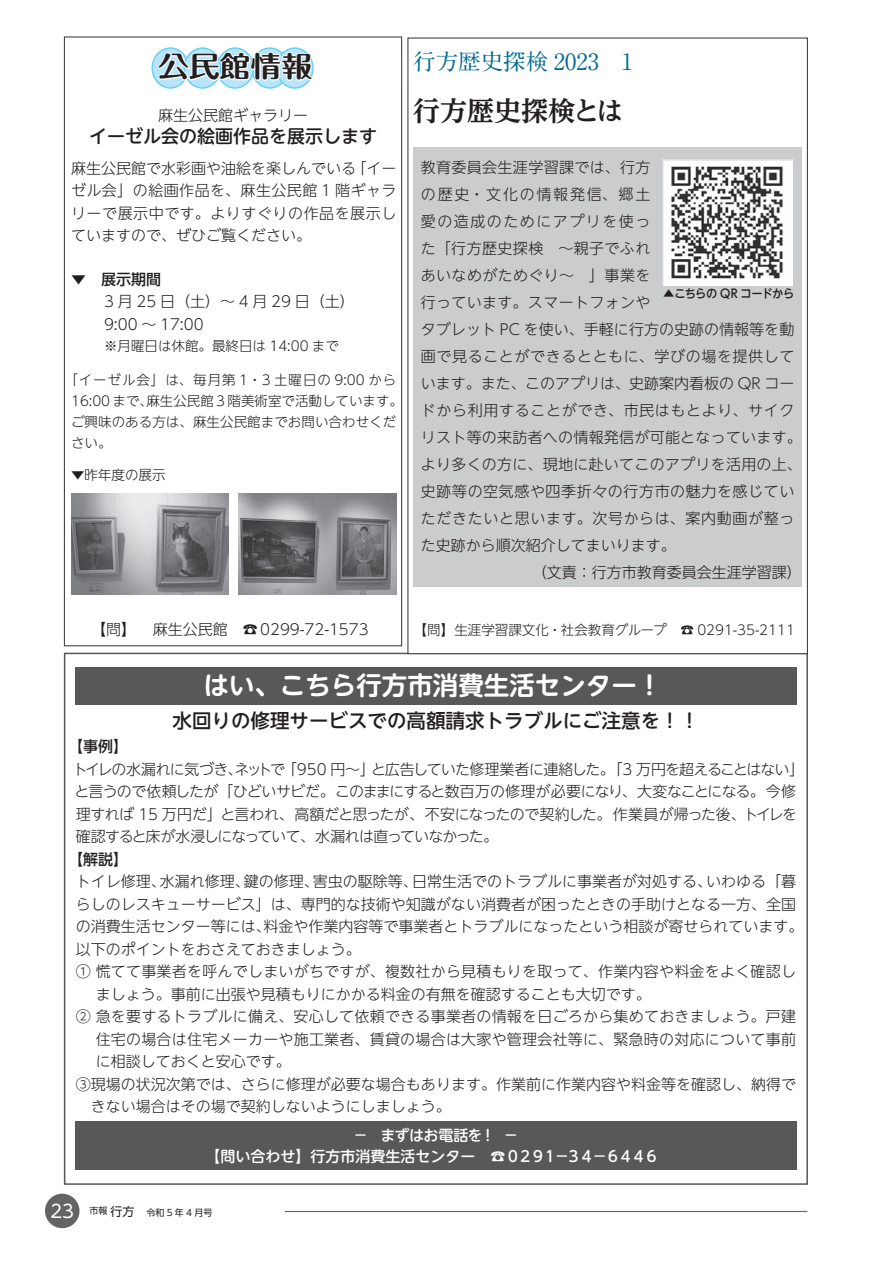
<style>
.page{position:relative;width:893px;height:1263px;background:#fff}
.page>*{position:absolute;margin:0;border:0;box-sizing:border-box;transform-origin:0 0}
.t1{font:700 28.5px "Maru Fo Pro";color:#231f20;scale:1.08 1}
.t2{font:700 27px "UD Reimin Pro";color:#231f20}
.t3{font:700 25.5px "UD Shin M Go Pro De";color:#fff}
.t4{font:700 22.5px "A1 Mincho Std";color:#006991}
.t5{font:500 19.5px "UD Shin Go NT Pro";color:#231f20}
.t6{font:500 18px "UD Shin M Go Pro";color:#231f20}
.t7{font:18px "UD Shin M Go Pro";color:#fff}
.t8{font:300 15px/22.5px "UD Shin Go NT Pro";color:#231f20}
.t9{font:300 15px/22.5px "UD Shin Go NT Pro";letter-spacing:-.05em;color:#231f20}
.t10{font:300 15px/22.5px "UD Shin Go NT Pro";letter-spacing:.03em;color:#231f20}
.t11{font:300 15px "UD Shin Go NT Pro";letter-spacing:.025em;color:#231f20}
.t12{font:300 15px "UD Shin Go NT Pro";letter-spacing:.04em;color:#231f20}
.t13{font:300 15px "UD Shin Go NT Pro";letter-spacing:.045em;color:#231f20}
.t14{font:300 15px "UD Shin Go NT Pro";letter-spacing:-.065em;color:#231f20}
.t15{font:300 15px "UD Shin Go NT Pro";letter-spacing:.02em;color:#231f20}
.t16{font:500 15px "UD Shin M Go Pro";color:#fff}
.t17{font:300 15px "UD Shin Go NT Pro";letter-spacing:-.055em;color:#231f20}
.t18{font:300 15px "UD Shin Go NT Pro";letter-spacing:.12em;color:#231f20}
.t19{font:300 15px "UD Shin Go NT Pro";letter-spacing:.1em;color:#231f20}
.t20{font:500 15px "UD Shin Go NT Pro";color:#231f20}
.t21{font:500 15px "UD Shin M Go Pro";letter-spacing:-.145em;color:#fff}
.t22{font:500 15px "UD Shin M Go Pro";letter-spacing:-.03em;color:#fff}
.t23{font:300 13.5px/21px "UD Shin Go NT Pro";color:#231f20}
.t24{font:500 12px "UD Shin Go NT Pro";letter-spacing:-.055em;color:#231f20;scale:.95 1}
.t25{font:12px "UD Shin Go NT Pro";color:#231f20}
.t26{font:9px "UD Shin Go NT Pro";color:#231f20}
</style>
<div class="page">
<div style="left:45px;top:1194px;width:34px;height:34px;background:#636366;border-radius:50%"></div>
<hr style="left:285px;top:1211px;width:522px;height:1px;background:#636366">
<div style="left:75px;top:1122px;width:721px;height:48px;background:#57585a"></div>
<div style="left:75px;top:667px;width:721px;height:37px;background:#57585a"></div>
<div style="left:413px;top:147px;width:389px;height:440px;background:#cbccce"></div>
<svg style="left:152px;top:48px;width:36px;height:40px"></svg>
<div style="left:151px;top:47px;width:38px;height:42px;border:2px solid #6bcff6;border-radius:50%"></div>
<svg style="left:156px;top:36px;width:158px;height:53px"></svg>
<img style="left:664px;top:162px;width:128px;height:123px">
<div style="left:662px;top:160px;width:132px;height:149px;border:1px solid #cbccce"></div>
<img style="left:71px;top:493px;width:158px;height:101px">
<img style="left:239px;top:493px;width:157px;height:101px">
<h1 class="t1" style="left:158px;top:44px;width:144px">公民館情報</h1>
<p class="t8" style="left:158px;top:103px;width:151px">麻生公民館ギャラリー</p>
<p class="t6" style="left:89px;top:122px;width:289px">イーゼル会の絵画作品を展示します</p>
<p class="t8" style="left:351px;top:156px;width:47px">「イー</p>
<p class="t10" style="left:71px;top:156px;width:327px">麻生公民館で水彩画や油絵を楽しんでいる<br>ゼル会」の絵画作品を、麻生公民館 1 階ギャラリーで展示中です。よりすぐりの作品を展示していますので、ぜひご覧ください。</p>
<p class="t20" style="left:71px;top:267px;width:91px">▼　展示期間</p>
<p class="t8" style="left:104px;top:290px;width:252px">3 月 25 日（土）～ 4 月 29 日（土(<br>9:00 ~ 17:00</p>
<p class="t23" style="left:104px;top:335px;width:236px">※月曜日は休館。最終日は 14:00 まで</p>
<p class="t23" style="left:146px;top:369px;width:258px;text-indent:-82px">「イーゼル会」は、毎月第 1・3 土曜日の 9:00 から麻生公民館 3 階美術室で活動しています。</p>
<p class="t23" style="left:71px;top:390px;width:327px">16:00 まで、<br>ご興味のある方は、麻生公民館までお問い合わせください。</p>
<p class="t23" style="left:71px;top:463px;width:96px">▼昨年度の展示</p>
<p class="t8" style="left:91px;top:617px;width:46px">【問】</p>
<p class="t8" style="left:153px;top:617px;width:76px">麻生公民館</p>
<p class="t8" style="left:243px;top:617px;width:127px">☎ 0299-72-1573</p>
<h3 class="t4" style="left:413px;top:43px;width:187px">行方歴史探検 2023</h3>
<h3 class="t4" style="left:621px;top:43px;width:13px">1</h3>
<h2 class="t2" style="left:413px;top:89px;width:211px">行方歴史探検とは</h2>
<p class="t11" style="left:421px;top:155px;width:231px">教育委員会生涯学習課では、行方</p>
<p class="t18" style="left:421px;top:182px;width:231px">の歴史・文化の情報発信、郷土</p>
<p class="t19" style="left:421px;top:209px;width:231px">愛の造成のためにアプリを使っ</p>
<p class="t11" style="left:421px;top:236px;width:231px">た「行方歴史探検　～親子でふれ</p>
<p class="t11" style="left:421px;top:263px;width:231px">あいなめがためぐり～　」事業を</p>
<p class="t11" style="left:421px;top:290px;width:231px">行っています。スマートフォンや</p>
<p class="t8" style="left:421px;top:317px;width:375px">タブレット PC を使い、手軽に行方の史跡の情報等を動</p>
<p class="t12" style="left:421px;top:344px;width:375px">画で見ることができるとともに、学びの場を提供して</p>
<p class="t8" style="left:421px;top:371px;width:375px">います。また、このアプリは、史跡案内看板の QR コー</p>
<p class="t13" style="left:421px;top:398px;width:375px">ドから利用することができ、市民はもとより、サイク</p>
<p class="t8" style="left:421px;top:425px;width:382px">リスト等の来訪者への情報発信が可能となっています。</p>
<p class="t15" style="left:421px;top:452px;width:382px">より多くの方に、現地に赴いてこのアプリを活用の上、</p>
<p class="t12" style="left:421px;top:479px;width:375px">史跡等の空気感や四季折々の行方市の魅力を感じてい</p>
<p class="t13" style="left:421px;top:506px;width:375px">ただきたいと思います。次号からは、案内動画が整っ</p>
<p class="t8" style="left:421px;top:533px;width:256px">た史跡から順次紹介してまいります。</p>
<p class="t8" style="left:532px;top:560px;width:271px">（文責：行方市教育委員会生涯学習課(</p>
<p class="t24" style="left:663px;top:284px;width:139px">▲こちらの QR コードから</p>
<p class="t23" style="left:413px;top:619px;width:255px">【問】生涯学習課文化・社会教育グループ</p>
<p class="t23" style="left:680px;top:619px;width:116px">☎ 0291-35-2111</p>
<h3 class="t3" style="left:203px;top:665px;width:460px">はい、こちら行方市消費生活センター!</h3>
<p class="t20" style="left:68px;top:734px;width:61px">【事例【</p>
<h3 class="t5" style="left:173px;top:705px;width:528px">水回りの修理サービスでの高額請求トラブルにご注意を!!</h3>
<p class="t17" style="left:73px;top:757px;width:214px">トイレの水漏れに気づきネットで</p>
<p class="t8" style="left:282px;top:757px;width:95px">「950 円～」</p>
<p class="t14" style="left:371px;top:757px;width:435px">と広告していた修理業者に連絡した。「3 万円を超えることはない「</p>
<p class="t9" style="left:75px;top:757px;width:724px;text-indent:153px">、<br>と言うので依頼したが「ひどいサビだ。このままにすると数百万の修理が必要になり、大変なことになる。今修理すれば 15 万円だ」と言われ、高額だと思ったが、不安になったので契約した。作業員が帰った後、トイレを確認すると床が水浸しになっていて、水漏れは直っていなかった。</p>
<p class="t20" style="left:68px;top:847px;width:61px">【解説【</p>
<p class="t8" style="left:706px;top:870px;width:91px">いわゆる「暮</p>
<p class="t8" style="left:412px;top:870px;width:302px">日常生活でのトラブルに事業者が対処する、</p>
<p class="t8" style="left:313px;top:870px;width:106px">害虫の駆除等、</p>
<p class="t8" style="left:76px;top:870px;width:91px">トイレ修理、</p>
<p class="t8" style="left:76px;top:892px;width:722px">らしのレスキューサービス」は、専門的な技術や知識がない消費者が困ったときの手助けとなる一方、全国</p>
<p class="t8" style="left:264px;top:915px;width:541px">料金や作業内容等で事業者とトラブルになったという相談が寄せられています。</p>
<p class="t8" style="left:160px;top:870px;width:92px">水漏れ修理、</p>
<p class="t8" style="left:244px;top:870px;width:76px">鍵の修理、</p>
<p class="t8" style="left:76px;top:915px;width:196px">の消費生活センター等には、</p>
<p class="t8" style="left:76px;top:937px;width:286px">以下のポイントをおさえておきましょう。</p>
<p class="t8" style="left:76px;top:960px;width:722px">① 慌てて事業者を呼んでしまいがちですが、複数社から見積もりを取って、作業内容や料金をよく確認し</p>
<p class="t8" style="left:96px;top:982px;width:556px">ましょう。事前に出張や見積もりにかかる料金の有無を確認することも大切です。</p>
<p class="t8" style="left:76px;top:1005px;width:722px">② 急を要するトラブルに備え、安心して依頼できる事業者の情報を日ごろから集めておきましょう。戸建</p>
<p class="t8" style="left:96px;top:1027px;width:702px">住宅の場合は住宅メーカーや施工業者、賃貸の場合は大家や管理会社等に、緊急時の対応について事前</p>
<p class="t8" style="left:96px;top:1050px;width:196px">に相談しておくと安心です。</p>
<p class="t8" style="left:76px;top:1072px;width:722px">③現場の状況次第では、さらに修理が必要な場合もあります。作業前に作業内容や料金等を確認し、納得で</p>
<p class="t8" style="left:91px;top:1095px;width:361px">きない場合はその場で契約しないようにしましょう。</p>
<p class="t22" style="left:353px;top:1123px;width:139px">－　まずはお電話を !</p>
<p class="t16" style="left:503px;top:1123px;width:16px">－</p>
<p class="t7" style="left:50px;top:1196px;width:25px">23</p>
<p class="t16" style="left:205px;top:1144px;width:272px">【問い合わせ】行方市消費生活センター</p>
<p class="t25" style="left:110px;top:1201px;width:37px">行方　</p>
<p class="t26" style="left:89px;top:1204px;width:20px">市報</p>
<p class="t26" style="left:146px;top:1205px;width:67px">令和 5 年 4 月号</p>
<p class="t21" style="left:490px;top:1144px;width:170px">☎０２９１－３４－６４４６</p>
</div>
